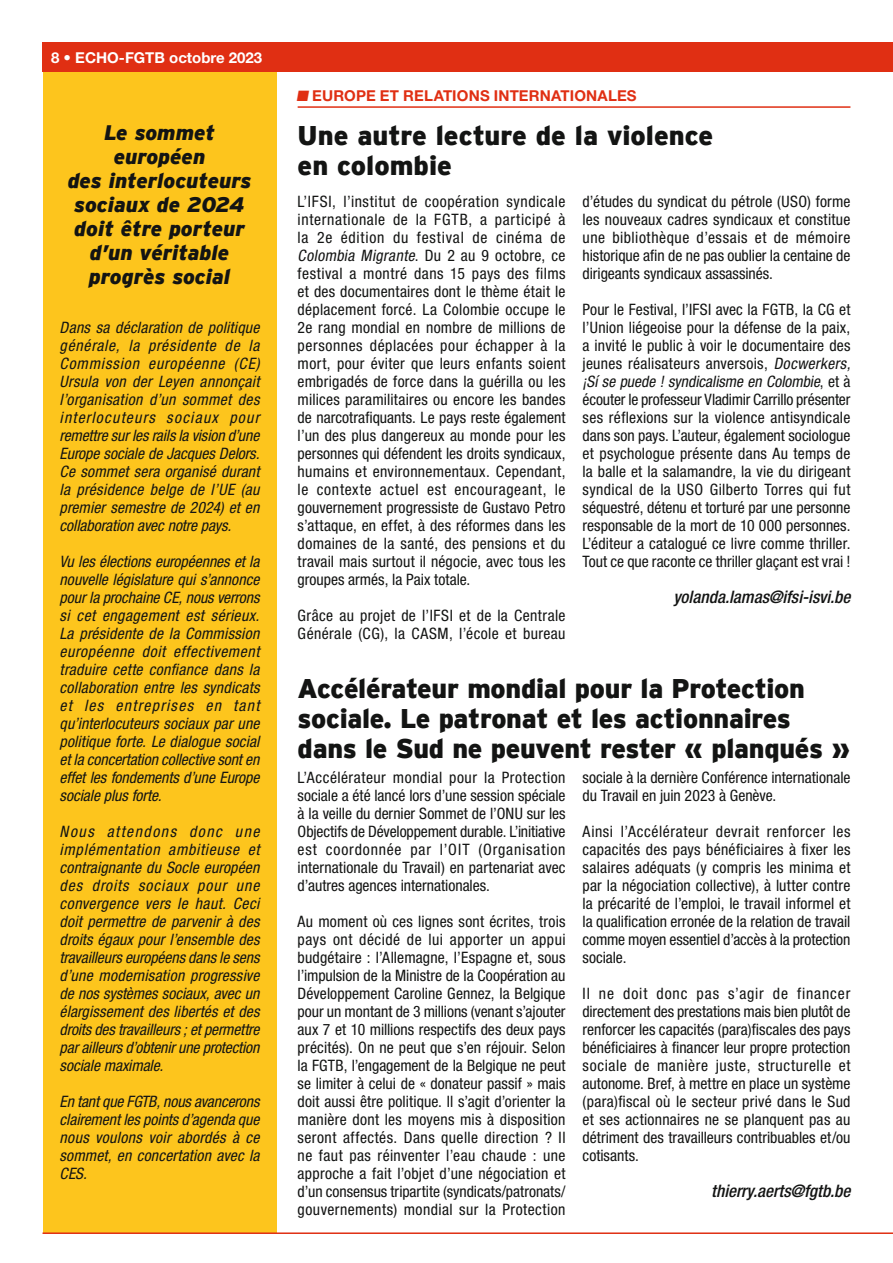
<style>
.page{position:relative;width:893px;height:1263px;background:#fff}
.page>*{position:absolute;margin:0;border:0;box-sizing:border-box;transform-origin:0 0}
.t1{font:900 27px/30px "Interstate";letter-spacing:-.01em;color:#131413}
.t2{font:italic 900 21px/24px "Interstate";color:#131413;text-align:center}
.t3{font:italic 500 condensed 17.25px "Helvetica Neue LT Std";color:#131413}
.t4{font:condensed 15.75px/18px "Helvetica Neue LT Std";letter-spacing:.005em;color:#131413;text-align:justify}
.t5{font:italic condensed 15.75px/18px "Helvetica Neue LT Std";color:#131413;text-align:justify}
.t6{font:condensed 15.75px/18px "Helvetica Neue LT Std";letter-spacing:.025em;color:#131413}
.t7{font:700 15px "Helvetica Neue LT Std";letter-spacing:.01em;color:#e02f13}
.t8{font:700 15px "Helvetica Neue LT Std";color:#fff}
.s1{font-style:italic}
</style>
<div class="page">
<div style="left:43px;top:57px;width:233px;height:1176px;background:#fdc51d"></div>
<hr style="left:43px;top:1232px;width:850px;height:2px;background:#e02f13">
<div style="left:43px;top:43px;width:850px;height:29px;background:#e02f13"></div>
<hr style="left:298px;top:106px;width:552px;height:2px;background:#e02f13">
<p class="t8" style="left:51px;top:48px;width:213px">8 • ECHO-FGTB octobre 2023</p>
<h2 class="t2" style="left:68px;top:120px;width:185px">Le sommet européen<br>des interlocuteurs sociaux de 2024 doit être porteur d’un véritable progrès social</h2>
<p class="t5" style="left:60px;top:318px;width:201px">Dans sa déclaration de politique générale, la présidente de la Commission européenne (CE)<br>Ursula von der Leyen annonçait l’organisation d’un sommet des interlocuteurs sociaux pour remettre sur les rails la vision d’une Europe sociale de Jacques Delors.<br>Ce sommet sera organisé durant la présidence belge de l’UE (au premier semestre de 2024) et en collaboration avec notre pays.</p>
<p class="t5" style="left:60px;top:552px;width:201px">Vu les élections européennes et la nouvelle législature qui s’annonce pour la prochaine CE, nous verrons si cet engagement est sérieux.<br>La présidente de la Commission européenne doit effectivement traduire cette confiance dans la collaboration entre les syndicats et les entreprises en tant qu’interlocuteurs sociaux par une politique forte. Le dialogue social et la concertation collective sont en effet les fondements d’une Europe sociale plus forte.</p>
<p class="t5" style="left:60px;top:823px;width:201px">Nous attendons donc une implémentation ambitieuse et contraignante du Socle européen des droits sociaux pour une convergence vers le haut. Ceci doit permettre de parvenir à des droits égaux pour l’ensemble des travailleurs européens dans le sens d’une modernisation progressive de nos systèmes sociaux, avec un élargissement des libertés et des droits des travailleurs ; et permettre par ailleurs d’obtenir une protection sociale maximale.</p>
<p class="t5" style="left:60px;top:1093px;width:201px">En tant que FGTB, nous avancerons clairement les points d’agenda que nous voulons voir abordés à ce sommet, en concertation avec la CES.</p>
<p class="t7" style="left:297px;top:86px;width:342px">■ EUROPE ET RELATIONS INTERNATIONALES</p>
<h1 class="t1" style="left:298px;top:120px;width:417px">Une autre lecture de la violence en colombie</h1>
<p class="t4" style="left:298px;top:192px;width:269px">L’IFSI, l’institut de coopération syndicale internationale de la FGTB, a participé à la 2e édition du festival de cinéma de <span class="s1">Colombia Migrante</span>. D u 2 a u 9 o c t o b r e , c e festival a montré dans 15 pays des films et des documentaires dont le thème était le déplacement forcé. La Colombie occupe le 2e rang mondial en nombre de millions de personnes déplacées pour échapper à la mort, pour éviter que leurs enfants soient embrigadés de force dans la guérilla ou les milices paramilitaires ou encore les bandes de narcotrafiquants. Le pays reste également l’un des plus dangereux au monde pour les personnes qui défendent les droits syndicaux, humains et environnementaux. Cependant, le contexte actuel est encourageant, le gouvernement progressiste de Gustavo Petro s’attaque, en effet, à des réformes dans les domaines de la santé, des pensions et du travail mais surtout il négocie, avec tous les groupes armés, la Paix totale.</p>
<p class="t6" style="left:298px;top:606px;width:269px">Grâce au projet de l’IFSI et de la Centrale<br>Générale (CG), la CASM, l’école et bureau</p>
<p class="t4" style="left:583px;top:192px;width:269px">d’études du syndicat du pétrole (USO) forme les nouveaux cadres syndicaux et constitue une bibliothèque d’essais et de mémoire historique afin de ne pas oublier la centaine de dirigeants syndicaux assassinés.</p>
<p class="t4" style="left:583px;top:300px;width:273px;text-align:left">Pour le Festival, l’IFSI avec la FGTB, la CG et l’Union liégeoise pour la défense de la paix, a invité le public à voir le documentaire des jeunes réalisateurs anversois, <span class="s1">Docwerkers, ¡Sí se puede ! syndicalisme en Colombie</span>, e t à écouter le professeur Vladimir Carrillo présenter ses réflexions sur la violence antisyndicale dans son pays. L’auteur, également sociologue et psychologue présente dans Au temps de la balle et la salamandre, la vie du dirigeant syndical de la USO Gilberto Torres qui fut séquestré, détenu et torturé par une personne responsable de la mort de 10 000 personnes.<br>L’éditeur a catalogué ce livre comme thriller.<br>Tout ce que raconte ce thriller glaçant est vrai !</p>
<p class="t3" style="left:673px;top:586px;width:179px">yolanda.lamas@ifsi-isvi.be</p>
<h1 class="t1" style="left:298px;top:673px;width:554px">Accélérateur mondial pour la Protection sociale. Le patronat et les actionnaires dans le Sud ne peuvent rester « planqués »</h1>
<p class="t4" style="left:298px;top:768px;width:269px">L’Accélérateur mondial pour la Protection sociale a été lancé lors d’une session spéciale à la veille du dernier Sommet de l’ONU sur les Objectifs de Développement durable. L’initiative est coordonnée par l’OIT (Organisation internationale du Travail) en partenariat avec d’autres agences internationales.</p>
<p class="t4" style="left:298px;top:912px;width:269px">Au moment où ces lignes sont écrites, trois pays ont décidé de lui apporter un appui budgétaire : l’Allemagne, l’Espagne et, sous l’impulsion de la Ministre de la Coopération au Développement Caroline Gennez, la Belgique pour un montant de 3 millions (venant s’ajouter aux 7 et 10 millions respectifs des deux pays précités). On ne peut que s’en réjouir. Selon la FGTB, l’engagement de la Belgique ne peut se limiter à celui de « donateur passif » mais doit aussi être politique. Il s’agit d’orienter la manière dont les moyens mis à disposition seront affectés. Dans quelle direction ? Il ne faut pas réinventer l’eau chaude : une approche a fait l’objet d’une négociation et d’un consensus tripartite (syndicats/patronats/ gouvernements) mondial sur la Protection</p>
<p class="t4" style="left:583px;top:768px;width:269px">sociale à la dernière Conférence internationale du Travail en juin 2023 à Genève.</p>
<p class="t4" style="left:583px;top:822px;width:269px">Ainsi l’Accélérateur devrait renforcer les capacités des pays bénéficiaires à fixer les salaires adéquats (y compris les minima et par la négociation collective), à lutter contre la précarité de l’emploi, le travail informel et la qualification erronée de la relation de travail comme moyen essentiel d’accès à la protection sociale.</p>
<p class="t4" style="left:583px;top:984px;width:269px">Il ne doit donc pas s’agir de financer directement des prestations mais bien plutôt de renforcer les capacités (para)fiscales des pays bénéficiaires à financer leur propre protection sociale de manière juste, structurelle et autonome. Bref, à mettre en place un système (para)fiscal où le secteur privé dans le Sud et ses actionnaires ne se planquent pas au détriment des travailleurs contribuables et/ou cotisants.</p>
<p class="t3" style="left:711px;top:1180px;width:141px">thierry.aerts@fgtb.be</p>
</div>
